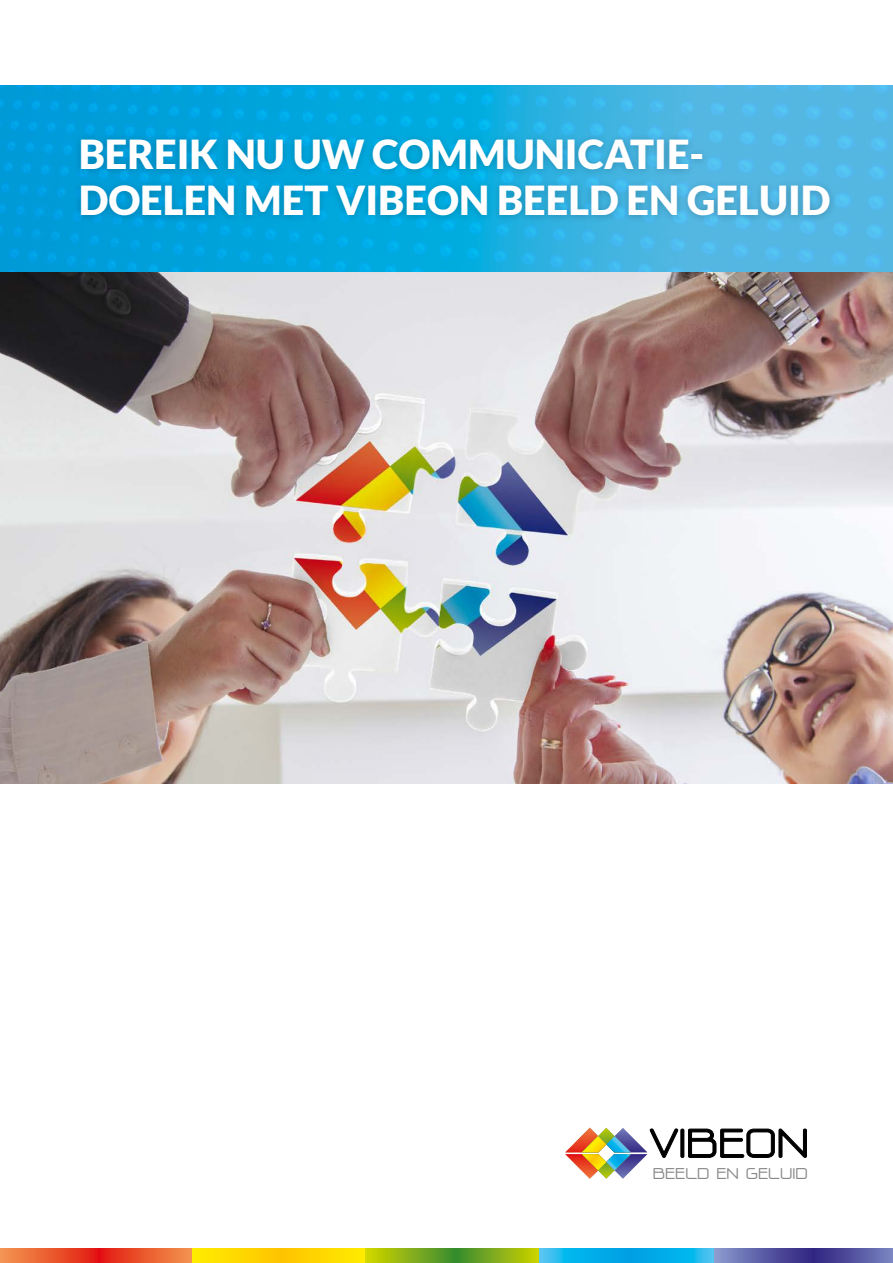
<style>
.page{position:relative;width:893px;height:1263px;background:#fff}
.page>*{position:absolute;margin:0;border:0;box-sizing:border-box;transform-origin:0 0}
.t1{font:700 49.95px "NP Naipol Allin One";color:#000}
.t2{font:900 40.05px/46.2px "Lato";color:#fff}
.t3{font:700 19.2px "NP Naipol Allin One";color:#878787}
</style>
<div class="page">
<img style="left:0;top:271px;width:893px;height:512px">
<svg style="left:565px;top:1128px;width:113px;height:50px"></svg>
<div style="left:681px;top:1129px;width:3px;height:29px;border:1px solid #000"></div>
<svg style="left:688px;top:1128px;width:119px;height:30px"></svg>
<img style="left:0;top:85px;width:893px;height:186px">
<svg style="left:192px;top:1248px;width:174px;height:15px;background:#fed800"></svg>
<svg style="left:366px;top:1248px;width:174px;height:15px;background:#84af19"></svg>
<svg style="left:540px;top:1248px;width:174px;height:15px;background:#0eb1ea"></svg>
<svg style="left:714px;top:1248px;width:179px;height:15px;background:#5859a3"></svg>
<svg style="left:0;top:1248px;width:192px;height:15px;background:#ea5830"></svg>
<div style="left:73px;top:133px;width:764px;height:90px;background:#000;opacity:.2"></div>
<p class="t2" style="left:79px;top:131px;width:753px">BEREIK NU UW COMMUNICATIE-<br>DOELEN MET VIBEON BEELD EN GELUID</p>
<p class="t1" style="left:649px;top:1119px;width:161px">VIBEON</p>
<p class="t3" style="left:653px;top:1164px;width:156px">BEELD EN GELUID</p>
</div>
